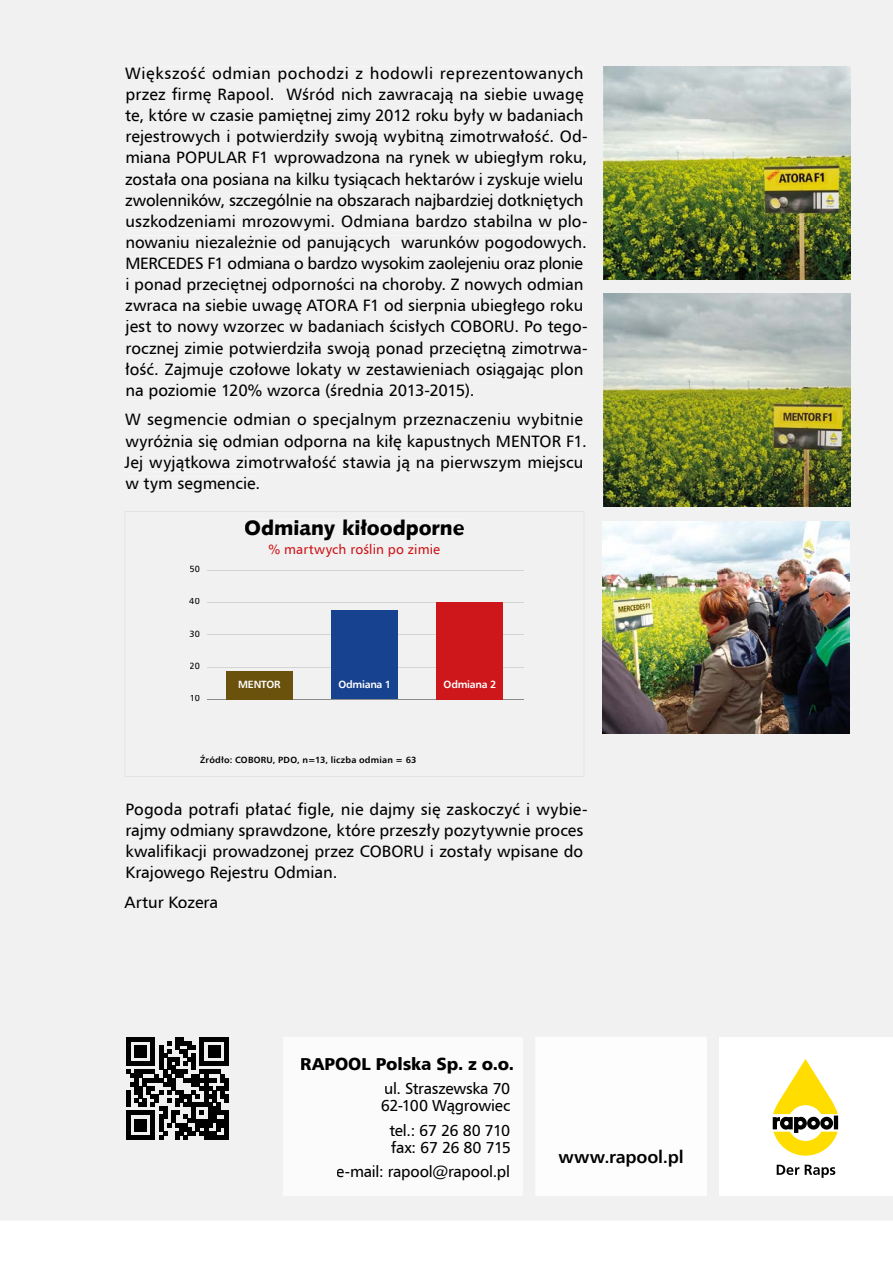
<style>
.page{position:relative;width:893px;height:1263px;background:#fff}
.page>*{position:absolute;margin:0;border:0;box-sizing:border-box;transform-origin:0 0}
.t1{font:21px "Humanst 531 Blk EU";color:#000}
.t2{font:700 17.7px "Humnst 777 EU";letter-spacing:-.01em;color:#000}
.t3{font:17.25px "Humnst 777 Blk EU";letter-spacing:-.005em;color:#000}
.t4{font:16.5px/21.1px "Humnst 777 EU";color:#000}
.t5{font:15.9px/17.5px "Humnst 777 EU";letter-spacing:-.02em;color:#000}
.t6{font:13.5px "Humnst 777 EU";letter-spacing:.005em;color:#cd171a}
.t7{font:700 10.5px "Humnst 777 EU";letter-spacing:-.025em;color:#fff}
.t8{font:700 9px "Humnst 777 EU";letter-spacing:.025em;color:#000}
.t9{font:9px "Humnst 777 EU";letter-spacing:.02em;color:#000}
</style>
<div class="page">
<div style="left:0;top:0;width:893px;height:1220px;background:#f1f1f1"></div>
<svg style="left:283px;top:1037px;width:240px;height:159px"></svg>
<div style="left:720px;top:1037px;width:173px;height:159px;background:#fff"></div>
<svg style="left:535px;top:1037px;width:172px;height:159px"></svg>
<svg style="left:777px;top:1165px;width:22px;height:10px"></svg>
<svg style="left:805px;top:1165px;width:30px;height:13px"></svg>
<svg style="left:772px;top:1059px;width:67px;height:97px"></svg>
<hr style="left:834px;top:1115px;width:4px;height:14px;background:#000">
<div style="left:559px;top:1150px;width:123px;height:17px;background:#fdfdfd"></div>
<div style="left:301px;top:1057px;width:213px;height:16px;background:#fbfbfb"></div>
<div style="left:385px;top:1082px;width:124px;height:12px;background:#fbfbfb"></div>
<div style="left:382px;top:1100px;width:128px;height:15px;background:#fbfbfb"></div>
<div style="left:390px;top:1124px;width:119px;height:12px;background:#fbfbfb"></div>
<div style="left:391px;top:1141px;width:119px;height:12px;background:#fbfbfb"></div>
<div style="left:337px;top:1165px;width:172px;height:15px;background:#fbfbfb"></div>
<div style="left:125px;top:67px;width:458px;height:16px;background:#f1f1f1"></div>
<div style="left:127px;top:88px;width:457px;height:16px;background:#f1f1f1"></div>
<div style="left:125px;top:109px;width:458px;height:16px;background:#f1f1f1"></div>
<div style="left:127px;top:130px;width:460px;height:16px;background:#f1f1f1"></div>
<div style="left:127px;top:151px;width:460px;height:16px;background:#f1f1f1"></div>
<div style="left:126px;top:172px;width:458px;height:16px;background:#f1f1f1"></div>
<div style="left:126px;top:193px;width:457px;height:16px;background:#f1f1f1"></div>
<div style="left:127px;top:214px;width:460px;height:16px;background:#f1f1f1"></div>
<div style="left:127px;top:236px;width:460px;height:16px;background:#f1f1f1"></div>
<div style="left:127px;top:257px;width:456px;height:16px;background:#f1f1f1"></div>
<div style="left:127px;top:278px;width:456px;height:16px;background:#f1f1f1"></div>
<div style="left:126px;top:299px;width:458px;height:16px;background:#f1f1f1"></div>
<div style="left:125px;top:320px;width:462px;height:16px;background:#f1f1f1"></div>
<div style="left:127px;top:341px;width:460px;height:16px;background:#f1f1f1"></div>
<div style="left:126px;top:362px;width:457px;height:16px;background:#f1f1f1"></div>
<div style="left:127px;top:383px;width:346px;height:16px;background:#f1f1f1"></div>
<div style="left:125px;top:413px;width:458px;height:16px;background:#f1f1f1"></div>
<div style="left:126px;top:434px;width:461px;height:16px;background:#f1f1f1"></div>
<div style="left:125px;top:455px;width:459px;height:16px;background:#f1f1f1"></div>
<div style="left:126px;top:477px;width:133px;height:15px;background:#f1f1f1"></div>
<div style="left:127px;top:802px;width:460px;height:16px;background:#f1f1f1"></div>
<div style="left:127px;top:823px;width:456px;height:16px;background:#f1f1f1"></div>
<div style="left:127px;top:844px;width:456px;height:16px;background:#f1f1f1"></div>
<div style="left:127px;top:866px;width:209px;height:16px;background:#f1f1f1"></div>
<div style="left:125px;top:896px;width:92px;height:12px;background:#f1f1f1"></div>
<img style="left:603px;top:521px;width:247px;height:213px">
<img style="left:604px;top:294px;width:246px;height:212px">
<img style="left:604px;top:67px;width:246px;height:212px">
<div style="left:125px;top:511px;width:459px;height:266px;background:#f1f1f1"></div>
<hr style="left:207px;top:570px;width:317px;height:1px;background:#d4d4d4">
<hr style="left:207px;top:602px;width:317px;height:1px;background:#d4d4d4">
<hr style="left:207px;top:634px;width:317px;height:1px;background:#d4d4d4">
<hr style="left:207px;top:667px;width:317px;height:1px;background:#d4d4d4">
<hr style="left:207px;top:699px;width:317px;height:1px;background:#8c8c8b">
<div style="left:190px;top:566px;width:9px;height:6px;background:#f1f1f1"></div>
<div style="left:189px;top:598px;width:10px;height:6px;background:#f1f1f1"></div>
<div style="left:190px;top:630px;width:9px;height:7px;background:#f1f1f1"></div>
<div style="left:190px;top:663px;width:9px;height:6px;background:#f1f1f1"></div>
<div style="left:191px;top:695px;width:8px;height:6px;background:#f1f1f1"></div>
<div style="left:201px;top:754px;width:215px;height:10px;background:#f1f1f1"></div>
<div style="left:226px;top:671px;width:67px;height:28px;background:#6a520d"></div>
<div style="left:331px;top:610px;width:67px;height:89px;background:#17428f"></div>
<div style="left:436px;top:602px;width:67px;height:97px;background:#cd171a"></div>
<div style="left:245px;top:520px;width:219px;height:20px;background:#f1f1f1"></div>
<svg style="left:126px;top:1037px;width:103px;height:102px"></svg>
<div style="left:224px;top:1082px;width:5px;height:8px;background:#000"></div>
<div style="left:224px;top:1094px;width:5px;height:8px;background:#000"></div>
<div style="left:224px;top:1111px;width:5px;height:8px;background:#000"></div>
<div style="left:224px;top:1119px;width:5px;height:12px;background:#000"></div>
<div style="left:224px;top:1131px;width:5px;height:8px;background:#000"></div>
<p class="t4" style="left:125px;top:62px;width:464px">Większość odmian pochodzi z hodowli reprezentowanych przez firmę Rapool. Wśród nich zawracają na siebie uwagę te, które w czasie pamiętnej zimy 2012 roku były w badaniach rejestrowych i potwierdziły swoją wybitną zimotrwałość. Od&shy;miana POPULAR F1 wprowadzona na rynek w ubiegłym roku, została ona posiana na kilku tysiącach hektarów i zyskuje wielu zwolenników, szczególnie na obszarach najbardziej dotkniętych uszkodzeniami mrozowymi. Odmiana bardzo stabilna w plo&shy;nowaniu niezależnie od panujących warunków pogodowych.<br>MERCEDES F1 odmiana o bardzo wysokim zaolejeniu oraz plonie i ponad przeciętnej odporności na choroby. Z nowych odmian zwraca na siebie uwagę ATORA F1 od sierpnia ubiegłego roku jest to nowy wzorzec w badaniach ścisłych COBORU. Po tego&shy;rocznej zimie potwierdziła swoją ponad przeciętną zimotrwa&shy;łość. Zajmuje czołowe lokaty w zestawieniach osiągając plon na poziomie 120% wzorca (średnia 2013-2015).</p>
<p class="t4" style="left:125px;top:409px;width:464px">W segmencie odmian o specjalnym przeznaczeniu wybitnie wyróżnia się odmian odporna na kiłę kapustnych MENTOR F1.<br>Jej wyjątkowa zimotrwałość stawia ją na pierwszym miejscu w tym segmencie.</p>
<p class="t9" style="left:189px;top:563px;width:12px">50</p>
<p class="t9" style="left:189px;top:596px;width:12px">40</p>
<p class="t9" style="left:189px;top:628px;width:12px">30</p>
<p class="t9" style="left:189px;top:660px;width:12px">20</p>
<p class="t9" style="left:190px;top:693px;width:12px">10</p>
<p class="t1" style="left:244px;top:515px;width:222px">Odmiany kiłoodporne</p>
<p class="t6" style="left:269px;top:541px;width:173px">% martwych roślin po zimie</p>
<p class="t7" style="left:238px;top:677px;width:44px">MENTOR</p>
<p class="t7" style="left:338px;top:677px;width:54px">Odmiana 1</p>
<p class="t7" style="left:444px;top:677px;width:54px">Odmiana 2</p>
<p class="t8" style="left:200px;top:754px;width:218px">Źródło: COBORU, PDO, n=13, liczba odmian = 63</p>
<p class="t4" style="left:125px;top:798px;width:464px">Pogoda potrafi płatać figle, nie dajmy się zaskoczyć i wybie&shy;rajmy odmiany sprawdzone, które przeszły pozytywnie proces kwalifikacji prowadzonej przez COBORU i zostały wpisane do Krajowego Rejestru Odmian.</p>
<p class="t4" style="left:125px;top:891px;width:95px">Artur Kozera</p>
<p class="t3" style="left:300px;top:1052px;width:215px">RAPOOL Polska Sp. z o.o.</p>
<p class="t5" style="left:381px;top:1079px;width:131px">ul. Straszewska 70<br>62-100 Wągrowiec</p>
<p class="t5" style="left:389px;top:1121px;width:123px">tel.: 67 26 80 710 fax: 67 26 80 715</p>
<p class="t5" style="left:336px;top:1163px;width:175px">e-mail: rapool@rapool.pl</p>
<p class="t2" style="left:559px;top:1146px;width:127px">www.rapool.pl</p>
</div>
